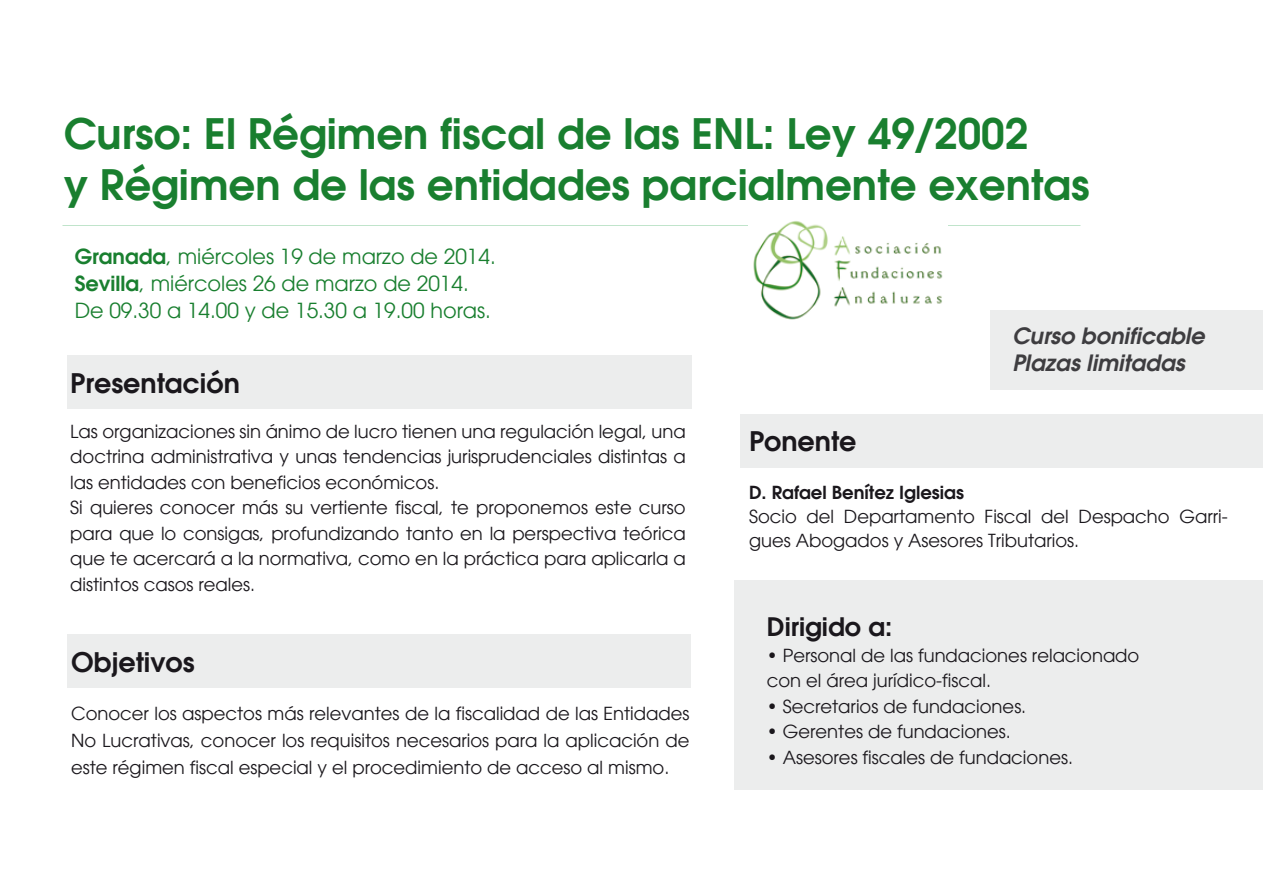
<style>
.page{position:relative;width:1263px;height:893px;background:#fff}
.page>*{position:absolute;margin:0;border:0;box-sizing:border-box;transform-origin:0 0}
.t1{font:600 42px/50.4px "Avant Garde";color:#197f2f}
.t2{font:600 27px "Avant Garde";color:#1a171c}
.t3{font:600 25.5px "Avant Garde";color:#1a171c}
.t4{font:italic 600 22.5px/27px "Avant Garde";color:#3e3d40}
.t5{font:20.85px/27px "Avant Garde";color:#197f2f}
.t6{font:18px/25.5px "Avant Garde";color:#1a171c}
.s1{font-weight:600}
</style>
<div class="page">
<div style="left:990px;top:310px;width:273px;height:80px;background:#eceded"></div>
<div style="left:67px;top:635px;width:624px;height:53px;background:#eceded"></div>
<div style="left:67px;top:355px;width:625px;height:54px;background:#eceded"></div>
<div style="left:734px;top:581px;width:529px;height:209px;background:#eceded"></div>
<img style="left:753px;top:221px;width:190px;height:99px">
<div style="left:741px;top:414px;width:522px;height:53px;background:#eceded"></div>
<p class="t1" style="left:64px;top:108px;width:1027px">Curso: El Régimen fiscal de las ENL: Ley 49/2002<br>y Régimen de las entidades parcialmente exentas</p>
<p class="t5" style="left:75px;top:243px;width:423px"><span class="s1">Granada</span>, miércoles 19 de marzo de 2014.<br><span class="s1">Sevilla</span>, miércoles 26 de marzo de 2014.<br>De 09.30 a 14.00 y de 15.30 a 19.00 horas.</p>
<p class="t2" style="left:70px;top:365px;width:171px">Presentación</p>
<p class="t6" style="left:70px;top:419px;width:617px">Las organizaciones sin ánimo de lucro tienen una regulación legal, una doctrina administrativa y unas tendencias jurisprudenciales distintas a las entidades con beneficios económicos.<br>Si quieres conocer más su vertiente fiscal, te proponemos este curso para que lo consigas, profundizando tanto en la perspectiva teórica que te acercará a la normativa, como en la práctica para aplicarla a distintos casos reales.</p>
<p class="t2" style="left:71px;top:644px;width:125px">Objetivos</p>
<p class="t6" style="left:71px;top:700px;width:620px;line-height:27px;text-align:justify">Conocer los aspectos más relevantes de la fiscalidad de las Entidades No Lucrativas, conocer los requisitos necesarios para la aplicación de este régimen fiscal especial y el procedimiento de acceso al mismo.</p>
<p class="t4" style="left:1012px;top:322px;width:194px">Curso bonificable<br>Plazas limitadas</p>
<p class="t2" style="left:749px;top:423px;width:109px">Ponente</p>
<p class="t6" style="left:749px;top:480px;width:480px;line-height:24px"><span class="s1">D. Rafael Benítez Iglesias<br></span>Socio del Departamento Fiscal del Despacho Garri&shy;gues Abogados y Asesores Tributarios.</p>
<p class="t3" style="left:767px;top:610px;width:127px">Dirigido a:</p>
<p class="t6" style="left:767px;top:643px;width:374px">• Personal de las fundaciones relacionado con el área jurídico-fiscal.</p>
<p class="t6" style="left:767px;top:694px;width:261px">• Secretarios de fundaciones.</p>
<p class="t6" style="left:767px;top:719px;width:246px">• Gerentes de fundaciones.</p>
<p class="t6" style="left:767px;top:745px;width:308px">• Asesores fiscales de fundaciones.</p>
</div>
